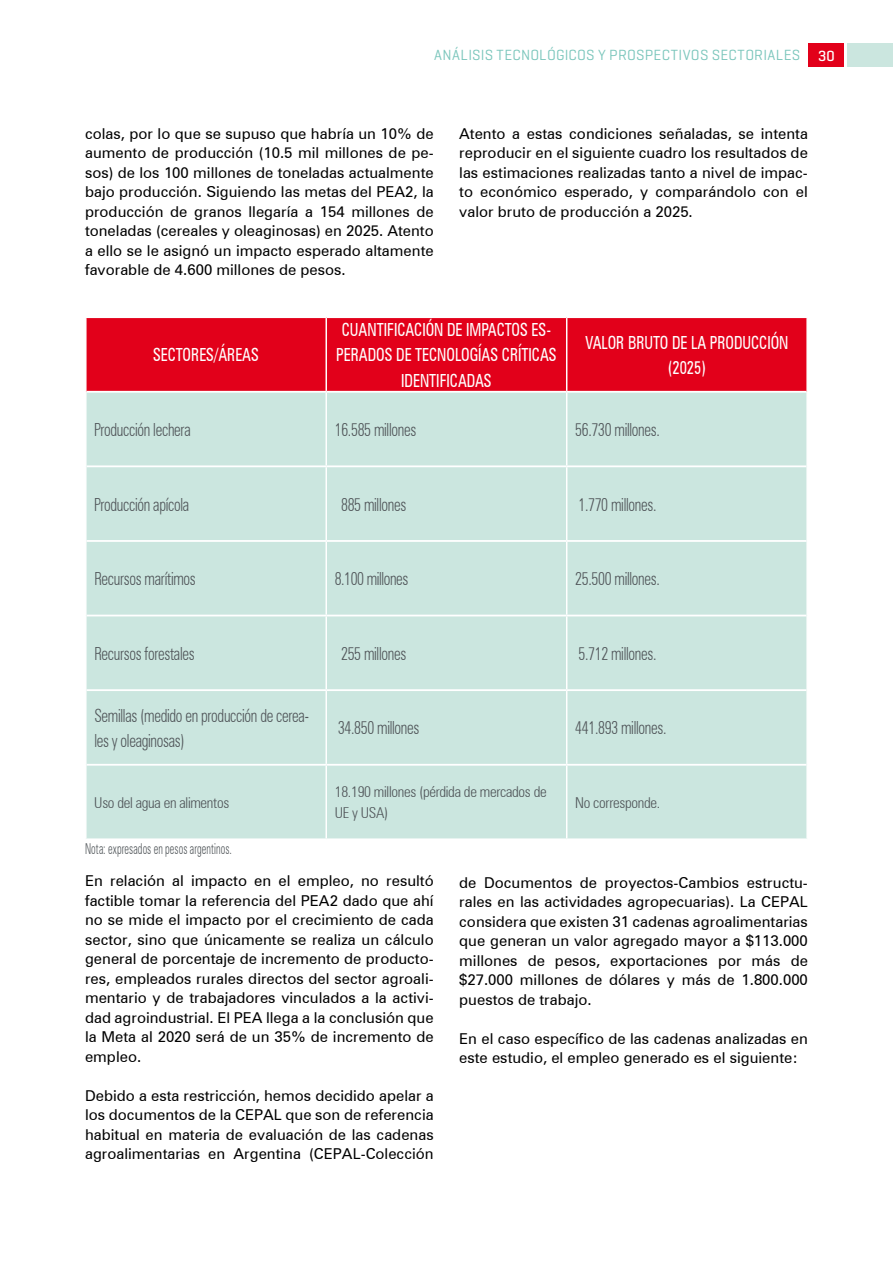
<style>
.page{position:relative;width:893px;height:1263px;background:#fff}
.page>*{position:absolute;margin:0;border:0;box-sizing:border-box;transform-origin:0 0}
.t1{font:300 condensed 18px/25.3px "Zurich BT";letter-spacing:-.02em;color:#505559;scale:.83 1}
.t2{font:condensed 18px "Zurich BT";color:#fff;scale:.83 1}
.t3{font:15px/19.5px "Zurich BT";color:#000;text-align:justify}
.t4{font:300 condensed 15px/21px "Zurich BT";letter-spacing:-.02em;color:#505559}
.t5{font:15px "Geogrotesque";letter-spacing:.02em;color:#7bc6bc}
.t6{font:300 condensed 15px "Zurich BT";letter-spacing:.005em;color:#505559;scale:.69 1}
.s1{font-weight:500;color:#fff}
</style>
<div class="page">
<div style="left:809px;top:43px;width:35px;height:24px;background:#e2001a"></div>
<div style="left:847px;top:43px;width:46px;height:24px;background:#cbe6df"></div>
<div style="left:87px;top:318px;width:719px;height:73px;background:#e2001a"></div>
<div style="left:87px;top:393px;width:719px;height:445px;background:#cbe6df"></div>
<hr style="left:87px;top:465px;width:239px;height:2px;background:#fff">
<hr style="left:326px;top:465px;width:241px;height:2px;background:#fff">
<hr style="left:567px;top:465px;width:239px;height:2px;background:#fff">
<hr style="left:87px;top:540px;width:239px;height:2px;background:#fff">
<hr style="left:326px;top:540px;width:241px;height:2px;background:#fff">
<hr style="left:567px;top:540px;width:239px;height:2px;background:#fff">
<hr style="left:87px;top:615px;width:239px;height:1px;background:#fff">
<hr style="left:326px;top:615px;width:241px;height:1px;background:#fff">
<hr style="left:567px;top:615px;width:239px;height:1px;background:#fff">
<hr style="left:87px;top:689px;width:239px;height:2px;background:#fff">
<hr style="left:326px;top:689px;width:241px;height:2px;background:#fff">
<hr style="left:567px;top:689px;width:239px;height:2px;background:#fff">
<hr style="left:87px;top:764px;width:239px;height:2px;background:#fff">
<hr style="left:326px;top:764px;width:241px;height:2px;background:#fff">
<hr style="left:567px;top:764px;width:239px;height:2px;background:#fff">
<hr style="left:325px;top:318px;width:2px;height:73px;background:#fff">
<hr style="left:566px;top:318px;width:1px;height:73px;background:#fff">
<hr style="left:325px;top:393px;width:2px;height:72px;background:#fff">
<hr style="left:566px;top:393px;width:1px;height:72px;background:#fff">
<hr style="left:325px;top:467px;width:2px;height:73px;background:#fff">
<hr style="left:566px;top:467px;width:1px;height:73px;background:#fff">
<hr style="left:325px;top:542px;width:2px;height:73px;background:#fff">
<hr style="left:566px;top:542px;width:1px;height:73px;background:#fff">
<hr style="left:325px;top:616px;width:2px;height:73px;background:#fff">
<hr style="left:566px;top:616px;width:1px;height:73px;background:#fff">
<hr style="left:325px;top:691px;width:2px;height:73px;background:#fff">
<hr style="left:566px;top:691px;width:1px;height:73px;background:#fff">
<hr style="left:325px;top:766px;width:2px;height:72px;background:#fff">
<hr style="left:566px;top:766px;width:1px;height:72px;background:#fff">
<p class="t5" style="left:434px;top:46px;width:402px">ANÁLISIS TECNOLÓGICOS Y PROSPECTIVOS SECTORIALES <span class="s1">30</span></p>
<p class="t3" style="left:85px;top:124px;width:350px">colas, por lo que se supuso que habría un 10% de aumento de producción (10.5 mil millones de pe&shy;sos) de los 100 millones de toneladas actualmente bajo producción. Siguiendo las metas del PEA2, la producción de granos llegaría a 154 millones de toneladas (cereales y oleaginosas) en 2025. Atento a ello se le asignó un impacto esperado altamente favorable de 4.600 millones de pesos.</p>
<p class="t3" style="left:459px;top:124px;width:350px">Atento a estas condiciones señaladas, se intenta reproducir en el siguiente cuadro los resultados de las estimaciones realizadas tanto a nivel de impac&shy;to económico esperado, y comparándolo con el valor bruto de producción a 2025.</p>
<p class="t2" style="left:153px;top:344px;width:38px">SECTORE</p>
<p class="t2" style="left:206px;top:344px;width:65px">S/ÁREAS</p>
<p class="t2" style="left:342px;top:319px;width:21px">CUANT</p>
<p class="t2" style="left:384px;top:319px;width:203px">IFICACIÓN DE IMPACTOS ES-</p>
<p class="t2" style="left:336px;top:344px;width:20px">PERADO</p>
<p class="t2" style="left:385px;top:344px;width:74px">S DE TECNOLOG</p>
<p class="t2" style="left:478px;top:344px;width:96px">ÍAS CRÍTICAS</p>
<p class="t2" style="left:401px;top:369px;width:15px">IDENT</p>
<p class="t2" style="left:436px;top:369px;width:68px">IFICADAS</p>
<p class="t2" style="left:585px;top:331px;width:20px">VALOR</p>
<p class="t2" style="left:628px;top:331px;width:21px">BRUTO</p>
<p class="t2" style="left:672px;top:331px;width:66px">DE LA PRODU</p>
<p class="t2" style="left:751px;top:331px;width:44px">CCIÓN</p>
<p class="t2" style="left:668px;top:357px;width:47px">(2025)</p>
<p class="t1" style="left:94px;top:417px;width:118px">Producción lechera</p>
<p class="t1" style="left:335px;top:417px;width:100px">16.585 millones</p>
<p class="t1" style="left:575px;top:417px;width:103px">56.730 millones.</p>
<p class="t1" style="left:94px;top:491px;width:116px">Producción apícola</p>
<p class="t1" style="left:341px;top:491px;width:80px">885 millones</p>
<p class="t1" style="left:578px;top:491px;width:96px">1.770 millones.</p>
<p class="t1" style="left:94px;top:566px;width:124px">Recursos marítimos</p>
<p class="t1" style="left:335px;top:566px;width:90px">8.100 millones</p>
<p class="t1" style="left:575px;top:566px;width:103px">25.500 millones.</p>
<p class="t1" style="left:94px;top:640px;width:122px">Recursos forestales</p>
<p class="t1" style="left:341px;top:640px;width:80px">255 millones</p>
<p class="t1" style="left:578px;top:640px;width:96px">5.712 millones.</p>
<p class="t1" style="left:94px;top:702px;width:260px">Semillas (medido en producción de cerea&shy;les y oleaginosas)</p>
<p class="t1" style="left:338px;top:715px;width:100px">34.850 millones</p>
<p class="t1" style="left:575px;top:715px;width:111px">441.893 millones.</p>
<p class="t4" style="left:94px;top:792px;width:137px">Uso del agua en alimentos</p>
<p class="t4" style="left:335px;top:781px;width:213px">18.190 millones (pérdida de mercados de<br>UE y USA)</p>
<p class="t4" style="left:575px;top:792px;width:86px">No corresponde.</p>
<p class="t6" style="left:85px;top:839px;width:214px">Nota: expresados en pesos argentinos.</p>
<p class="t3" style="left:85px;top:871px;width:350px">En relación al impacto en el empleo, no resultó factible tomar la referencia del PEA2 dado que ahí no se mide el impacto por el crecimiento de cada sector, sino que únicamente se realiza un cálculo general de porcentaje de incremento de producto&shy;res, empleados rurales directos del sector agroali&shy;mentario y de trabajadores vinculados a la activi&shy;dad agroindustrial. El PEA llega a la conclusión que la Meta al 2020 será de un 35% de incremento de empleo.</p>
<p class="t3" style="left:85px;top:1086px;width:350px">Debido a esta restricción, hemos decidido apelar a los documentos de la CEPAL que son de referencia habitual en materia de evaluación de las cadenas agroalimentarias en Argentina (CEPAL-Colección</p>
<p class="t3" style="left:459px;top:873px;width:350px">de Documentos de proyectos-Cambios estructu&shy;rales en las actividades agropecuarias). La CEPAL considera que existen 31 cadenas agroalimentarias que generan un valor agregado mayor a $113.000 millones de pesos, exportaciones por más de $27.000 millones de dólares y más de 1.800.000 puestos de trabajo.</p>
<p class="t3" style="left:459px;top:1029px;width:350px">En el caso específico de las cadenas analizadas en este estudio, el empleo generado es el siguiente:</p>
</div>
